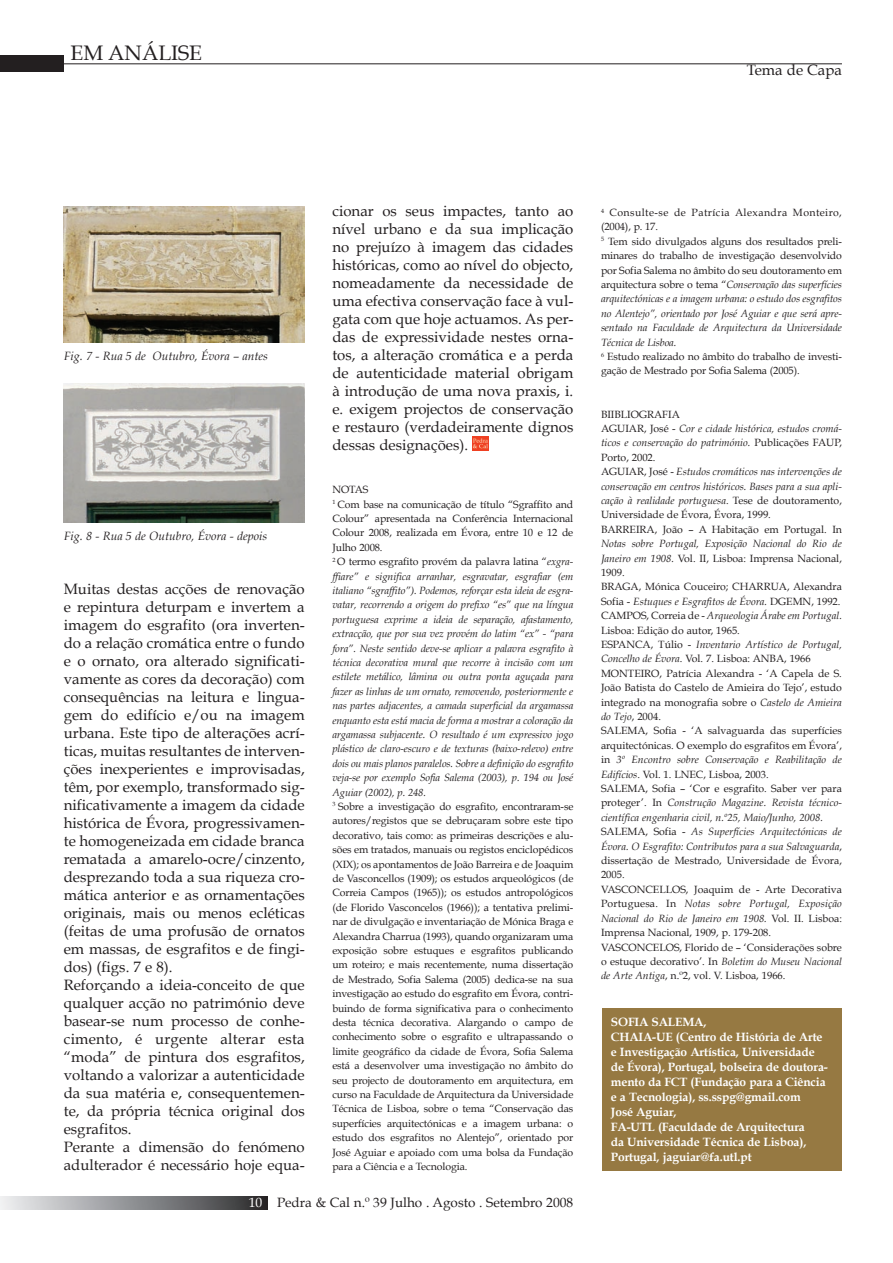
<style>
.page{position:relative;width:893px;height:1263px;background:#fff}
.page>*{position:absolute;margin:0;border:0;box-sizing:border-box;transform-origin:0 0}
.t1{font:21px "Book Antiqua";color:#231f20}
.t2{font:15px/18px "Book Antiqua";color:#231f20}
.t3{font:13.5px "Book Antiqua";color:#231f20}
.t4{font:700 12px/15px "Book Antiqua";letter-spacing:-.01em;color:#fff}
.t5{font:italic 12px "Book Antiqua";color:#231f20}
.t6{font:10.5px/14.4px "Book Antiqua";letter-spacing:-.01em;color:#231f20}
.t7{font:italic 10.5px/14.4px "Book Antiqua";color:#231f20}
.s1{font-style:italic}
.s2{color:#fff}
.s3{font-style:normal}
</style>
<div class="page">
<div style="left:0;top:55px;width:64px;height:17px;background:#231f20"></div>
<hr style="left:0;top:63px;width:842px;height:1px;background:#231f20">
<svg style="left:0;top:1196px;width:268px;height:13px;background:#8d8e91"></svg>
<div style="left:602px;top:1008px;width:240px;height:162px;background:#967942"></div>
<img style="left:472px;top:436px;width:16px;height:14px">
<img style="left:64px;top:207px;width:241px;height:135px">
<img style="left:64px;top:383px;width:241px;height:139px">
<h1 class="t1" style="left:71px;top:40px;width:133px">EM ANÁLISE</h1>
<h2 class="t2" style="left:747px;top:61px;width:96px">Tema de Capa</h2>
<p class="t5" style="left:64px;top:349px;width:205px">Fig. 7 - Rua 5 de Outubro, Évora – antes</p>
<p class="t5" style="left:64px;top:529px;width:205px">Fig. 8 - Rua 5 de Outubro, Évora - depois</p>
<p class="t2" style="left:64px;top:580px;width:242px">Muitas destas acções de renovação e repintura deturpam e invertem a imagem do esgrafito (ora inverten&shy;do a relação cromática entre o fundo e o ornato, ora alterado significati&shy;vamente as cores da decoração) com consequências na leitura e lingua&shy;gem do edifício e/ou na imagem urbana. Este tipo de alterações acrí&shy;ticas, muitas resultantes de interven&shy;ções inexperientes e improvisadas, têm, por exemplo, transformado sig&shy;nificativamente a imagem da cidade histórica de Évora, progressivamen&shy;te homogeneizada em cidade branca rematada a amarelo-ocre/cinzento, desprezando toda a sua riqueza cro&shy;mática anterior e as ornamentações originais, mais ou menos ecléticas (feitas de uma profusão de ornatos em massas, de esgrafitos e de fingi&shy;dos) (figs. 7 e 8).<br>Reforçando a ideia-conceito de que qualquer acção no património deve basear-se num processo de conhe&shy;cimento, é urgente alterar esta “moda” de pintura dos esgrafitos, voltando a valorizar a autenticidade da sua matéria e, consequentemen&shy;te, da própria técnica original dos esgrafitos.<br>Perante a dimensão do fenómeno adulterador é necessário hoje equa-</p>
<p class="t2" style="left:332px;top:202px;width:242px;text-align:justify">cionar os seus impactes, tanto ao nível urbano e da sua implicação no prejuízo à imagem das cidades históricas, como ao nível do objecto, nomeadamente da necessidade de uma efectiva conservação face à vul&shy;gata com que hoje actuamos. As per&shy;das de expressividade nestes orna&shy;tos, a alteração cromática e a perda de autenticidade material obrigam à introdução de uma nova praxis, i. e. exigem projectos de conservação e restauro (verdadeiramente dignos dessas designações).</p>
<p class="t6" style="left:332px;top:482px;width:242px">Notas<br><sup>1</sup> Com base na comunicação de título “Sgraffito and Colour” apresentada na Conferência Internacional Colour 2008, realizada em Évora, entre 10 e 12 de Julho 2008.<br><sup>2</sup> O termo esgrafito provém da palavra latina “<span class="s1">exgra&shy;ffiare” e significa arranhar, esgravatar, esgrafiar (em italiano “sgraffito”). Podemos, reforçar esta ideia de esgra&shy;vatar, recorrendo a origem do prefixo “es” que na língua portuguesa exprime a ideia de separação, afastamento, extracção, que por sua vez provém do latim “ex” - “para fora”. Neste sentido deve-se aplicar a palavra esgrafito à técnica decorativa mural que recorre à incisão com um estilete metálico, lâmina ou outra ponta aguçada para fazer as linhas de um ornato, removendo, posteriormente e nas partes adjacentes, a camada superficial da argamassa enquanto esta está macia de forma a mostrar a coloração da argamassa subjacente. O resultado é um expressivo jogo plástico de claro-escuro e de texturas (baixo-relevo) entre dois ou mais planos paralelos. Sobre a definição do esgrafito veja-se por exemplo Sofia Salema (2003), p. 194 ou José Aguiar (2002), p. 248.<br></span><sup>3</sup> Sobre a investigação do esgrafito, encontraram-se autores/registos que se debruçaram sobre este tipo decorativo, tais como: as primeiras descrições e alu&shy;sões em tratados, manuais ou registos enciclopédicos (XIX); os apontamentos de João Barreira e de Joaquim de Vasconcellos (1909); os estudos arqueológicos (de Correia Campos (1965)); os estudos antropológicos (de Florido Vasconcelos (1966)); a tentativa prelimi&shy;nar de divulgação e inventariação de Mónica Braga e Alexandra Charrua (1993), quando organizaram uma exposição sobre estuques e esgrafitos publicando um roteiro; e mais recentemente, numa dissertação de Mestrado, Sofia Salema (2005) dedica-se na sua investigação ao estudo do esgrafito em Évora, contri&shy;buindo de forma significativa para o conhecimento desta técnica decorativa. Alargando o campo de conhecimento sobre o esgrafito e ultrapassando o limite geográfico da cidade de Évora, Sofia Salema está a desenvolver uma investigação no âmbito do seu projecto de doutoramento em arquitectura, em curso na Faculdade de Arquitectura da Universidade Técnica de Lisboa, sobre o tema “Conservação das superfícies arquitectónicas e a imagem urbana: o estudo dos esgrafitos no Alentejo”, orientado por José Aguiar e apoiado com uma bolsa da Fundação para a Ciência e a Tecnologia.</p>
<p class="t3" style="left:249px;top:1194px;width:326px"><span class="s2">10</span> Pedra &amp; Cal n.º 39 Julho . Agosto . Setembro 2008</p>
<p class="t6" style="left:601px;top:205px;width:242px"><sup>4</sup> Consulte-se de Patrícia Alexandra Monteiro, (2004), p. 17.<br><sup>5</sup> Tem sido divulgados alguns dos resultados preli&shy;minares do trabalho de investigação desenvolvido por Sofia Salema no âmbito do seu doutoramento em arquitectura sobre o tema “<span class="s1">Conservação das superfícies arquitectónicas e a imagem urbana: o estudo dos esgrafitos no Alentejo”, orientado por José Aguiar e que será apre&shy;sentado na Faculdade de Arquitectura da Universidade Técnica de Lisboa.<br></span><sup>6</sup> Estudo realizado no âmbito do trabalho de investi&shy;gação de Mestrado por Sofia Salema (2005).</p>
<p class="t7" style="left:601px;top:407px;width:242px"><span class="s3">BIIBLIOGRAFIA<br>AGUIAR, José -</span> Cor e cidade histórica, estudos cromá&shy;ticos e conservação do património. <span class="s3">Publicações FAUP, Porto, 2002.<br>AGUIAR, José -</span> Estudos cromáticos nas intervenções de conservação em centros históricos. Bases para a sua apli&shy;cação à realidade portuguesa<span class="s3">. Tese de doutoramento, Universidade de Évora, Évora, 1999.<br>BARREIRA, João – A Habitação em Portugal. In</span></p>
<p class="t6" style="left:601px;top:536px;width:242px"><span class="s1">Notas sobre Portugal, Exposição Nacional do Rio de Janeiro em 1908.</span> Vol. II, Lisboa: Imprensa Nacional, 1909.<br>BRAGA, Mónica Couceiro; CHARRUA, Alexandra Sofia - <span class="s1">Estuques e Esgrafitos de Évora.</span> DGEMN, 1992.<br>CAMPOS, Correia de - <span class="s1">Arqueologia Árabe em Portugal.<br></span>Lisboa: Edição do autor, 1965.<br>ESPANCA, Túlio - <span class="s1">Inventario Artístico de Portugal, Concelho de Évora</span>. Vol. 7. Lisboa: ANBA, 1966<br>MONTEIRO, Patrícia Alexandra - ‘A Capela de S.<br>João Batista do Castelo de Amieira do Tejo’, estudo integrado na monografia sobre o <span class="s1">Castelo de Amieira do Tejo</span>, 2004.<br>SALEMA, Sofia - ‘A salvaguarda das superfícies arquitectónicas. O exemplo do esgrafitos em Évora’, in <span class="s1">3º Encontro sobre Conservação e Reabilitação de Edifícios</span>. Vol. 1. LNEC, Lisboa, 2003.<br>SALEMA, Sofia – ‘Cor e esgrafito. Saber ver para proteger’. In <span class="s1">Construção Magazine. Revista técnico&shy;científica engenharia civil, n.º25, Maio/Junho, 2008.<br></span>SALEMA, Sofia - <span class="s1">As Superfícies Arquitectónicas de Évora. O Esgrafito: Contributos para a sua Salvaguarda</span>, dissertação de Mestrado, Universidade de Évora, 2005.<br>VASCONCELLOS, Joaquim de - Arte Decorativa Portuguesa. In <span class="s1">Notas sobre Portugal, Exposição Nacional do Rio de Janeiro em 1908.</span> Vol. II. Lisboa:<br>Imprensa Nacional, 1909, p. 179-208.<br>VASCONCELOS, Florido de – ‘Considerações sobre o estuque decorativo’. In <span class="s1">Boletim do Museu Nacional de Arte Antiga</span>, n.º2, vol. V. Lisboa, 1966.</p>
<p class="t4" style="left:611px;top:1015px;width:97px">Sofia Salema,<br>CHAIA-U</p>
<p class="t4" style="left:611px;top:1030px;width:219px;text-indent:54px">E (Centro de História de Arte e Investigação Artística, Universidade de Évora), Portugal, bolseira de doutora&shy;mento da FCT</p>
<p class="t4" style="left:611px;top:1075px;width:216px;text-indent:80px">(Fundação para a Ciência e a Tecnologia), ss.sspg@gmail.com<br>José Aguiar,<br>FA-UTL</p>
<p class="t4" style="left:611px;top:1120px;width:197px;text-align:justify;text-indent:47px">(Faculdade de Arquitectura da Universidade Técnica de Lisboa), Portugal, jaguiar@fa.utl.pt</p>
</div>
